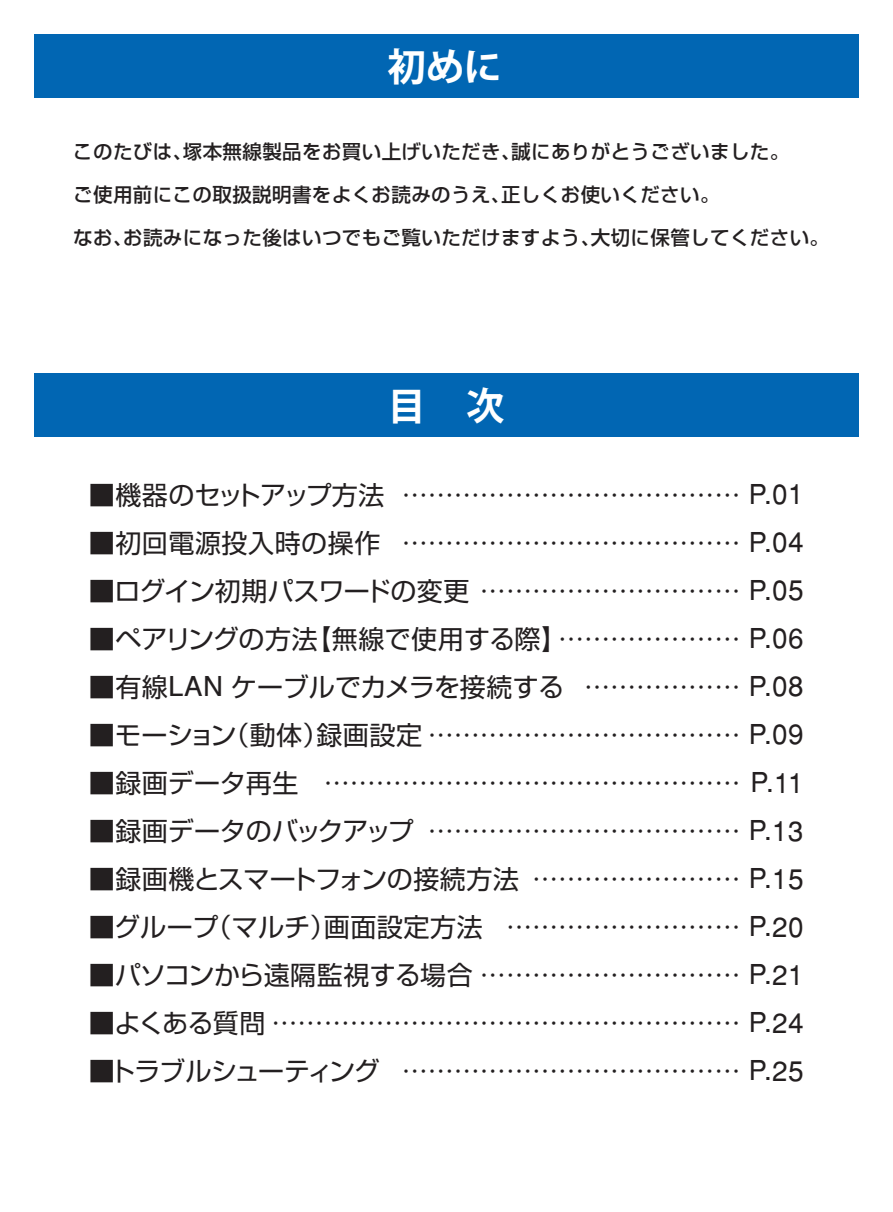
<style>
.page{position:relative;width:893px;height:1212px;background:#fff}
.page>*{position:absolute;margin:0;border:0;box-sizing:border-box;transform-origin:0 0}
.t1{font:700 38.4px "Koz Go Pro";color:#fff}
.t2{font:26.1px "Shin Go Pro";letter-spacing:-.005em;color:#231f20}
.t3{font:26.1px "Shin Go Pro";letter-spacing:.02em;color:#231f20}
.t4{font:26.1px "Shin Go Pro";letter-spacing:.015em;color:#231f20}
.t5{font:26.1px "Shin Go Pro";letter-spacing:-.025em;color:#231f20}
.t6{font:26.1px "Shin Go Pro";letter-spacing:-.05em;color:#231f20}
.t7{font:500 19.5px "Shin Go Pro";letter-spacing:.02em;color:#231f20}
.s1{font-family:"Helvetica";font-size:27.3px}
.s2{font-family:"Helvetica";font-size:27.6px}
</style>
<div class="page">
<div style="left:34px;top:34px;width:825px;height:64px;background:#0166b3"></div>
<div style="left:34px;top:373px;width:825px;height:64px;background:#0166b3"></div>
<h1 class="t1" style="left:387px;top:43px;width:116px">初めに</h1>
<p class="t7" style="left:73px;top:135px;width:718px">このたびは、塚本無線製品をお買い上げいただき、誠にありがとうございました。</p>
<p class="t7" style="left:73px;top:178px;width:648px">ご使用前にこの取扱説明書をよくお読みのうえ、正しくお使いください。</p>
<p class="t7" style="left:73px;top:222px;width:757px">なお、お読みになった後はいつでもご覧いただけますよう、大切に保管してください。</p>
<h1 class="t1" style="left:387px;top:381px;width:119px">目　次</h1>
<p class="t2" style="left:89px;top:473px;width:716px">■機器のセットアップ方法 ………………………………… <span class="s1">P.</span><span class="s2">01</span></p>
<p class="t3" style="left:89px;top:521px;width:716px">■初回電源投入時の操作 ………………………………… <span class="s1">P.</span><span class="s2">04</span></p>
<p class="t2" style="left:89px;top:569px;width:716px">■ログイン初期パスワードの変更 ………………………… <span class="s1">P.</span><span class="s2">05</span></p>
<p class="t2" style="left:89px;top:617px;width:716px">■ペアリングの方法【無線で使用する際】………………… <span class="s1">P.</span><span class="s2">06</span></p>
<p class="t2" style="left:89px;top:665px;width:716px">■有線<span class="s1">LAN</span> ケーブルでカメラを接続する ……………… <span class="s1">P.</span><span class="s2">08</span></p>
<p class="t4" style="left:89px;top:713px;width:716px">■モーション（動体）録画設定 ……………………………… <span class="s1">P.</span><span class="s2">09</span></p>
<p class="t2" style="left:89px;top:761px;width:716px">■録画データ再生 ………………………………………… <span class="s1">P.</span><span class="s2">11</span></p>
<p class="t2" style="left:89px;top:809px;width:716px">■録画データのバックアップ ……………………………… <span class="s1">P.</span><span class="s2">13</span></p>
<p class="t2" style="left:89px;top:857px;width:716px">■録画機とスマートフォンの接続方法 …………………… <span class="s1">P.</span><span class="s2">15</span></p>
<p class="t3" style="left:89px;top:905px;width:716px">■グループ（マルチ）画面設定方法 ……………………… <span class="s1">P.</span><span class="s2">20</span></p>
<p class="t5" style="left:89px;top:953px;width:716px">■パソコンから遠隔監視する場合 ………………………… <span class="s1">P.</span><span class="s2">21</span></p>
<p class="t2" style="left:89px;top:1001px;width:716px">■よくある質問 ……………………………………………… <span class="s1">P.</span><span class="s2">24</span></p>
<p class="t6" style="left:89px;top:1049px;width:716px">■トラブルシューティング ………………………………… <span class="s1">P.</span><span class="s2">25</span></p>
</div>
